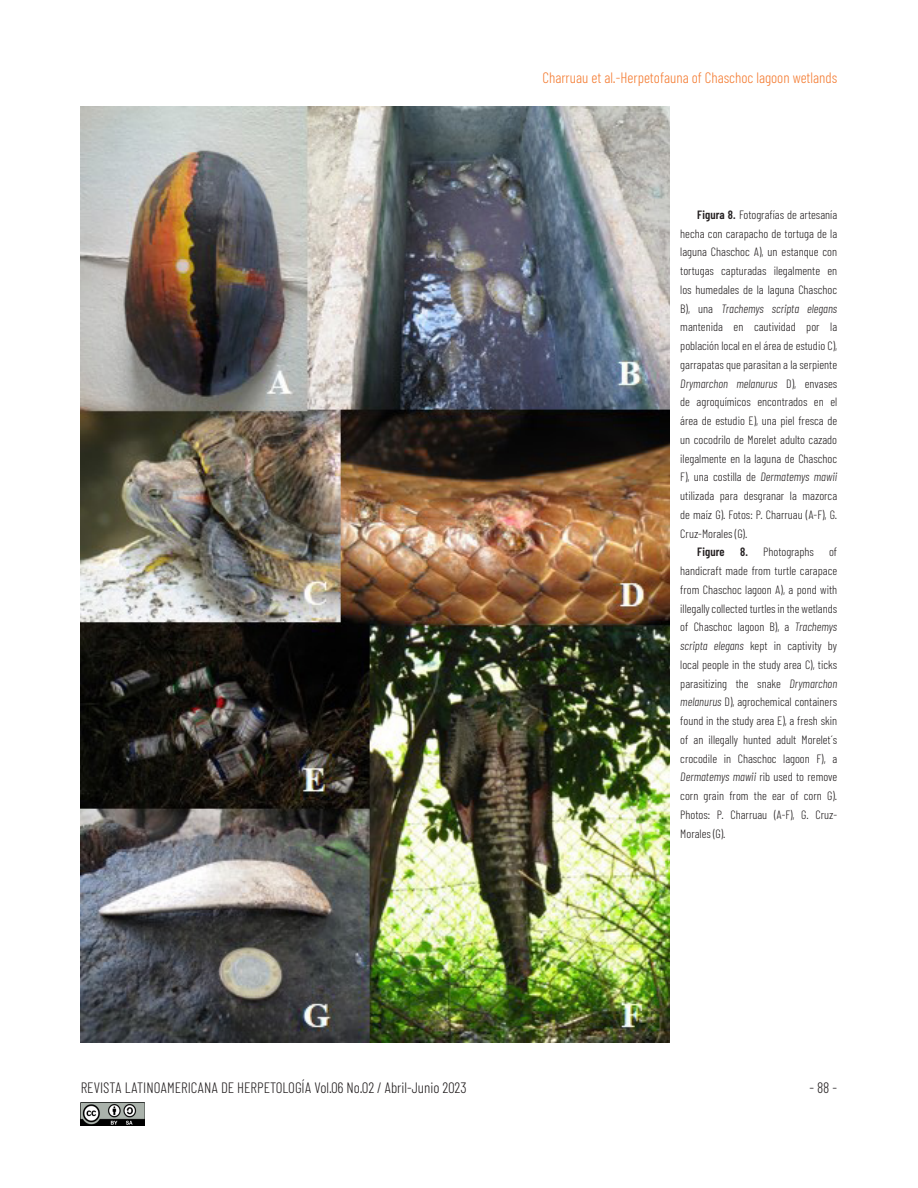
<style>
.page{position:relative;width:918px;height:1188px;background:#fff}
.page>*{position:absolute;margin:0;border:0;box-sizing:border-box;transform-origin:0 0}
.t1{font:300 15px "Barlow Condensed";color:#231f20}
.t2{font:300 15px "Barlow Condensed";color:#f47b31}
._02-txt_pie_de_Foto{font:300 12px/18.8px "Barlow Condensed";color:#231f20;text-align:justify}
._02-txt_pie_de_Foto-2{font:600 12px "Barlow Condensed";letter-spacing:.01em;color:#231f20}
.s1{font-weight:600}
.s2{font-style:italic}
</style>
<div class="page">
<img style="left:81px;top:1103px;width:64px;height:22px">
<img style="left:81px;top:106px;width:588px;height:936px">
<p class="t2" style="left:542px;top:68px;width:296px">Charruau et al.-Herpetofauna of Chaschoc lagoon wetlands</p>
<p class="_02-txt_pie_de_Foto" style="left:680px;top:205px;width:158px;text-indent:17px"><span class="s1">Figura 8.</span> Fotografías de artesanía hecha con carapacho de tortuga de la laguna Chaschoc A), un estanque con tortugas capturadas ilegalmente en los humedales de la laguna Chaschoc B), una <span class="s2">Trachemys scripta elegans </span>mantenida en cautividad por la población local en el área de estudio C), garrapatas que parasitan a la serpiente <span class="s2">Drymarchon melanurus</span> D), envases de agroquímicos encontrados en el área de estudio E), una piel fresca de un cocodrilo de Morelet adulto cazado ilegalmente en la laguna de Chaschoc F), una costilla de <span class="s2">Dermatemys mawii </span>utilizada para desgranar la mazorca de maíz G). Fotos: P. Charruau (A-F), G.<br>Cruz-Morales (G).</p>
<p class="_02-txt_pie_de_Foto-2" style="left:697px;top:543px;width:29px">Figure</p>
<p class="_02-txt_pie_de_Foto" style="left:740px;top:542px;width:75px"><span class="s1">8.</span> Photographs</p>
<p class="_02-txt_pie_de_Foto" style="left:680px;top:542px;width:158px;text-indent:149px">of handicraft made from turtle carapace from Chaschoc lagoon A), a pond with illegally collected turtles in the wetlands of Chaschoc lagoon B), a <span class="s2">Trachemys scripta elegans</span> kept in captivity by local people in the study area C), ticks parasitizing the snake <span class="s2">Drymarchon melanurus</span> D), agrochemical containers found in the study area E), a fresh skin of an illegally hunted adult Morelet´s crocodile in Chaschoc lagoon F), a <span class="s2">Dermatemys mawii</span> rib used to remove corn grain from the ear of corn G).<br>Photos: P. Charruau (A-F), G. Cruz-Morales (G).</p>
<p class="t1" style="left:81px;top:1079px;width:387px">REVISTA LATINOAMERICANA DE HERPETOLOGÍA Vol.06 No.02 / Abril-Junio 2023</p>
<p class="t1" style="left:809px;top:1079px;width:29px">- 88 -</p>
</div>
